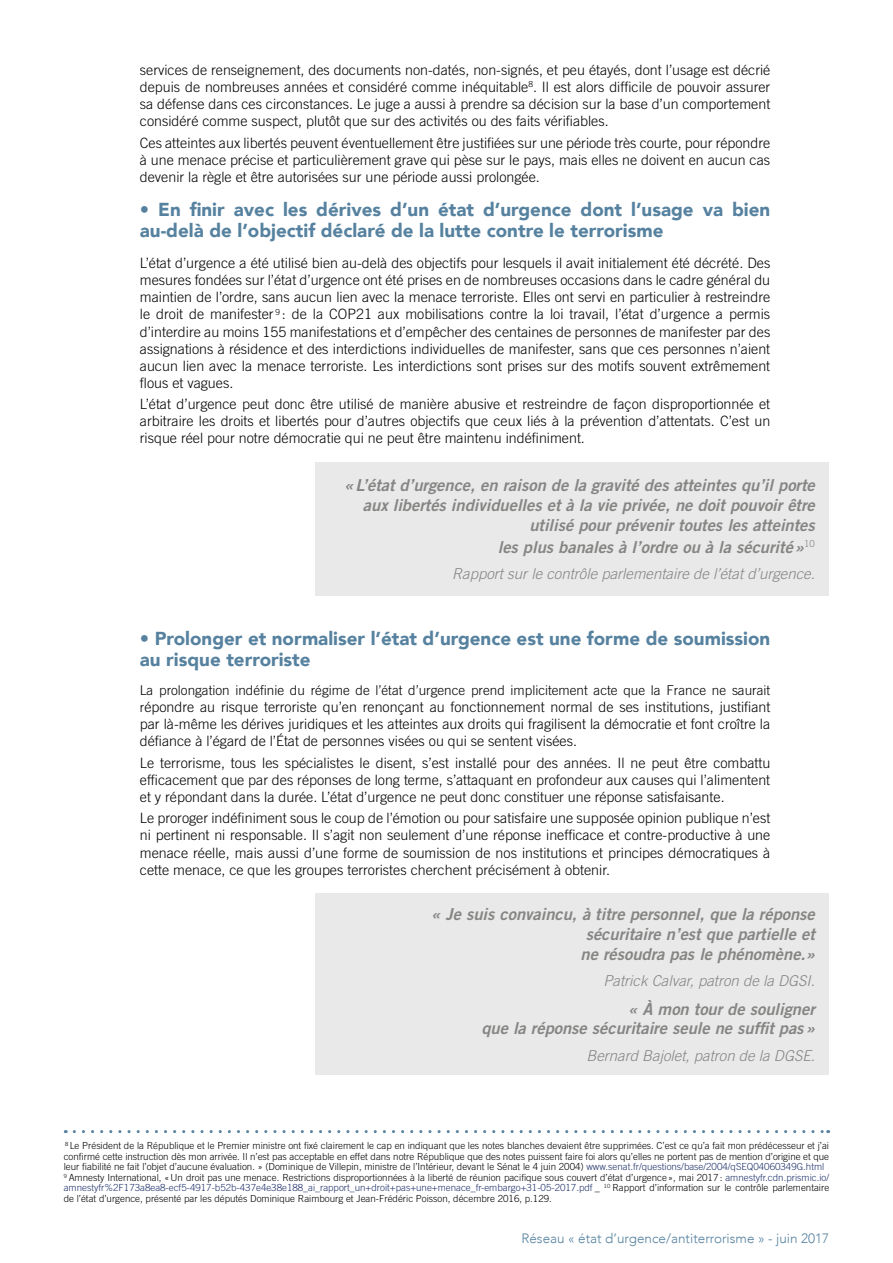
<style>
.page{position:relative;width:893px;height:1263px;background:#fff}
.page>*{position:absolute;margin:0;border:0;box-sizing:border-box;transform-origin:0 0}
.t1{font:900 18.75px/21px "Avenir";color:#5682a0}
.t2{font:italic 16.5px/19.8px "Trade Gothic LT Bold Two";color:#858584;text-align:right}
.t3{font:italic 300 15px "Trade Gothic LT";color:#858584}
.t4{font:300 14.25px/17.1px "Trade Gothic LT";color:#000;text-align:justify}
.t5{font:300 13.5px "Trade Gothic LT";color:#000}
.t6{font:300 13.5px "Avenir";color:#5682a0}
.t7{font:300 9.75px/10.5px "Trade Gothic LT";color:#000}
.s1{font-size:13.5px}
.s2{color:#21326b}
.s3{font-style:italic}
</style>
<div class="page">
<svg style="left:74px;top:1130px;width:755px;height:3px"></svg>
<div style="left:316px;top:462px;width:513px;height:133px;background:#e9e9e9"></div>
<div style="left:316px;top:893px;width:513px;height:182px;background:#e9e9e9"></div>
<p class="t4" style="left:140px;top:61px;width:632px">services de renseignement, des documents non-datés, non-signés, et peu étayés, dont l’usage est décrié depuis de nombreuses années et considéré comme inéquitable<sup>8</sup>. Il est alors difficile de pouvoir assurer sa défense dans ces circonstances. Le juge a aussi à prendre sa décision sur la base d’un comportement considéré comme suspect, plutôt que sur des activités ou des faits vérifiables.</p>
<p class="t4" style="left:140px;top:134px;width:632px">Ces atteintes aux libertés peuvent éventuellement être justifiées sur une période très courte, pour répondre à une menace précise et particulièrement grave qui pèse sur le pays, mais elles ne doivent en aucun cas devenir la règle et être autorisées sur une période aussi prolongée.</p>
<h1 class="t1" style="left:140px;top:198px;width:632px">• En finir avec les dérives d’un état d’urgence dont l’usage va bien au-delà de l’objectif déclaré de la lutte contre le terrorisme</h1>
<p class="t4" style="left:140px;top:254px;width:632px">L’état d’urgence a été utilisé bien au-delà des objectifs pour lesquels il avait initialement été décrété. Des mesures fondées sur l’état d’urgence ont été prises en de nombreuses occasions dans le cadre général du maintien de l’ordre, sans aucun lien avec la menace terroriste. Elles ont servi en particulier à restreindre le droit de manifester <sup>9</sup> : de la COP21 aux mobilisations contre la loi travail, l’état d’urgence a permis d’interdire au moins 155 manifestations et d’empêcher des centaines de personnes de manifester par des assignations à résidence et des interdictions individuelles de manifester, sans que ces personnes n’aient aucun lien avec la menace terroriste. Les interdictions sont prises sur des motifs souvent extrêmement flous et vagues.</p>
<p class="t4" style="left:140px;top:395px;width:632px">L’état d’urgence peut donc être utilisé de manière abusive et restreindre de façon disproportionnée et arbitraire les droits et libertés pour d’autres objectifs que ceux liés à la prévention d’attentats. C’est un risque réel pour notre démocratie qui ne peut être maintenu indéfiniment.</p>
<p class="t2" style="left:344px;top:475px;width:472px">«L’état d’urgence, en raison de la gravité des atteintes qu’il porte aux libertés individuelles et à la vie privée, ne doit pouvoir être utilisé pour prévenir toutes les atteintes</p>
<p class="t2" style="left:498px;top:536px;width:319px">les plus banales à l’ordre ou à la sécurité»<sup>10</sup></p>
<p class="t3" style="left:452px;top:565px;width:364px">Rapport sur le contrôle parlementaire de l’état d’urgence.</p>
<h1 class="t1" style="left:140px;top:628px;width:632px">• Prolonger et normaliser l’état d’urgence est une forme de soumission au risque terroriste</h1>
<p class="t5" style="left:140px;top:682px;width:632px">La prolongation indéfinie du régime de l’état d’urgence prend implicitement acte que la France ne saurait</p>
<p class="t4" style="left:140px;top:698px;width:632px"><span class="s1">r</span>épondre au risque terroriste qu’en renonçant au fonctionnement normal de ses institutions, justifiant par là-même les dérives juridiques et les atteintes aux droits qui fragilisent la démocratie et font croître la défiance à l’égard de l’État de personnes visées ou qui se sentent visées.</p>
<p class="t4" style="left:140px;top:754px;width:632px">Le terrorisme, tous les spécialistes le disent, s’est installé pour des années. Il ne peut être combattu efficacement que par des réponses de long terme, s’attaquant en profondeur aux causes qui l’alimentent et y répondant dans la durée. L’état d’urgence ne peut donc constituer une réponse satisfaisante.</p>
<p class="t4" style="left:140px;top:809px;width:632px">Le proroger indéfiniment sous le coup de l’émotion ou pour satisfaire une supposée opinion publique n’est ni pertinent ni responsable. Il s’agit non seulement d’une réponse inefficace et contre-productive à une menace réelle, mais aussi d’une forme de soumission de nos institutions et principes démocratiques à cette menace, ce que les groupes terroristes cherchent précisément à obtenir.</p>
<p class="t2" style="left:431px;top:904px;width:385px">« Je suis convaincu, à titre personnel, que la réponse sécuritaire n’est que partielle et<br>ne résoudra pas le phénomène.»</p>
<p class="t3" style="left:603px;top:972px;width:213px">Patrick Calvar, patron de la DGSI.</p>
<p class="t2" style="left:481px;top:998px;width:335px">« À mon tour de souligner<br>que la réponse sécuritaire seule ne suffit pas»</p>
<p class="t3" style="left:586px;top:1047px;width:230px">Bernard Bajolet, patron de la DGSE.</p>
<p class="t7" style="left:64px;top:1140px;width:767px"><sup>8</sup> Le Président de la République et le Premier ministre ont fixé clairement le cap en indiquant que les notes blanches devaient être supprimées. C’est ce qu’a fait mon prédécesseur et j’ai confirmé cette instruction dès mon arrivée. Il n’est pas acceptable en effet dans notre République que des notes puissent faire foi alors qu’elles ne portent pas de mention d’origine et que leur fiabilité ne fait l’objet d’aucune évaluation. » (Dominique de Villepin, ministre de l’Intérieur, devant le Sénat le 4 juin 2004) <span class="s2">www.senat.fr/questions/base/2004/qSEQ04060349G.html </span><sup>9</sup> Amnesty International, «Un droit pas une menace. Restrictions disproportionnées à la liberté de réunion pacifique sous couvert d’état d’urgence», mai 2017: <span class="s2">amnestyfr.cdn.prismic.io/ amnestyfr%2F173a8ea8-ecf5-4917-b52b-437e4e38e188_ai_rapport_un+droit+pas+une+menace_fr-embargo+31-05-2017.pdf</span> <span class="s3">_</span> <sup>10</sup> Rapport d’information sur le contrôle parlementaire de l’état d’urgence, présenté par les députés Dominique Raimbourg et Jean-Frédéric Poisson, décembre 2016, p.129.</p>
<p class="t6" style="left:521px;top:1230px;width:309px">Réseau « état d’urgence/antiterrorisme » - juin 2017</p>
</div>
